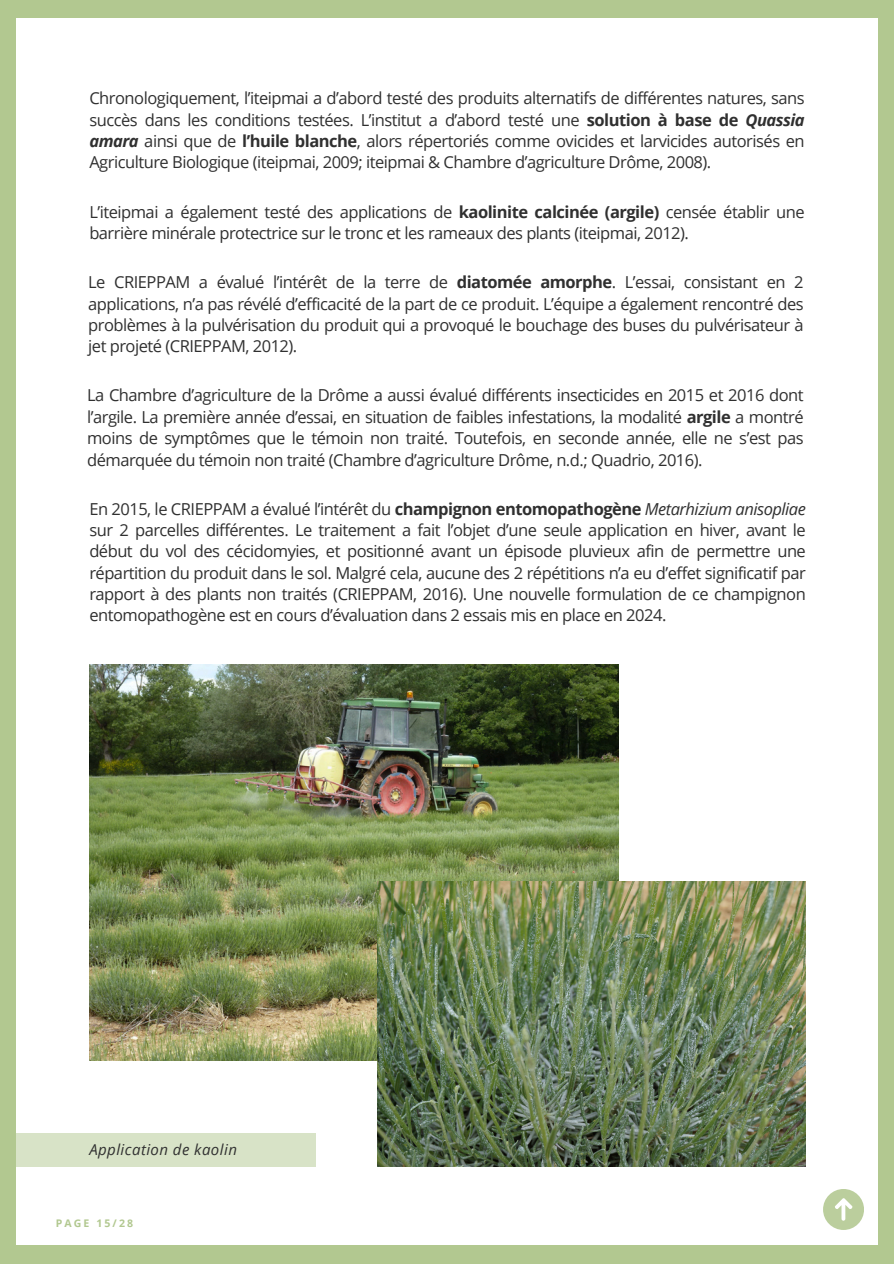
<style>
.page{position:relative;width:894px;height:1264px;background:#fff}
.page>*{position:absolute;margin:0;border:0;box-sizing:border-box;transform-origin:0 0}
.t1{font:16.5px/21.3px "Open Sans";letter-spacing:-.03em;color:#303030;text-align:justify}
.t2{font:italic 15px "Open Sans";letter-spacing:.03em;color:#303030}
.t3{font:700 10.5px "Open Sans";letter-spacing:.2em;color:#b2c890}
.s1{font-weight:700}
.s2{font-weight:700;font-style:italic}
.s3{font-style:italic}
</style>
<div class="page">
<div style="left:0;top:0;width:893px;height:1263px;background:#b2c890"></div>
<div style="left:17px;top:18px;width:859px;height:1227px;background:#fff"></div>
<img style="left:89px;top:664px;width:529px;height:396px">
<img style="left:377px;top:881px;width:428px;height:285px">
<div style="left:0;top:1132px;width:315px;height:34px;background:#d8e3c7"></div>
<div style="left:822px;top:1189px;width:41px;height:40px;background:#bbce9d;border-radius:50%"></div>
<svg style="left:835px;top:1198px;width:17px;height:22px"></svg>
<h1 class="t1" style="left:89px;top:87px;width:716px">Chronologiquement, l’iteipmai a d’abord testé des produits alternatifs de différentes natures, sans succès dans les conditions testées. L’institut a d’abord testé une <span class="s1">solution à base de</span> <span class="s2">Quassia amara</span> ainsi que de <span class="s1">l’huile blanche</span>, alors répertoriés comme ovicides et larvicides autorisés en Agriculture Biologique (iteipmai, 2009; iteipmai &amp; Chambre d’agriculture Drôme, 2008).</h1>
<h1 class="t1" style="left:89px;top:201px;width:716px">L’iteipmai a également testé des applications de <span class="s1">kaolinite calcinée (argile)</span> censée établir une barrière minérale protectrice sur le tronc et les rameaux des plants (iteipmai, 2012).</h1>
<h1 class="t1" style="left:88px;top:271px;width:716px">Le CRIEPPAM a évalué l’intérêt de la terre de <span class="s1">diatomée amorphe</span>. L’essai, consistant en 2 applications, n’a pas révélé d’efficacité de la part de ce produit. L’équipe a également rencontré des problèmes à la pulvérisation du produit qui a provoqué le bouchage des buses du pulvérisateur à jet projeté (CRIEPPAM, 2012).</h1>
<p class="t1" style="left:87px;top:384px;width:717px">La Chambre d’agriculture de la Drôme a aussi évalué différents insecticides en 2015 et 2016 dont l’argile. La première année d’essai, en situation de faibles infestations, la modalité <span class="s1">argile</span> a montré moins de symptômes que le témoin non traité. Toutefois, en seconde année, elle ne s’est pas démarquée du témoin non traité (Chambre d’agriculture Drôme, n.d.; Quadrio, 2016).</p>
<p class="t1" style="left:89px;top:497px;width:717px">En 2015, le CRIEPPAM a évalué l’intérêt du <span class="s1">champignon entomopathogène</span> <span class="s3">Metarhizium anisopliae </span>sur 2 parcelles différentes. Le traitement a fait l’objet d’une seule application en hiver, avant le début du vol des cécidomyies, et positionné avant un épisode pluvieux afin de permettre une répartition du produit dans le sol. Malgré cela, aucune des 2 répétitions n’a eu d’effet significatif par rapport à des plants non traités (CRIEPPAM, 2016). Une nouvelle formulation de ce champignon entomopathogène est en cours d’évaluation dans 2 essais mis en place en 2024.</p>
<p class="t2" style="left:89px;top:1138px;width:149px">Application de kaolin</p>
<p class="t3" style="left:56px;top:1215px;width:79px">PAGE 15/28</p>
</div>
